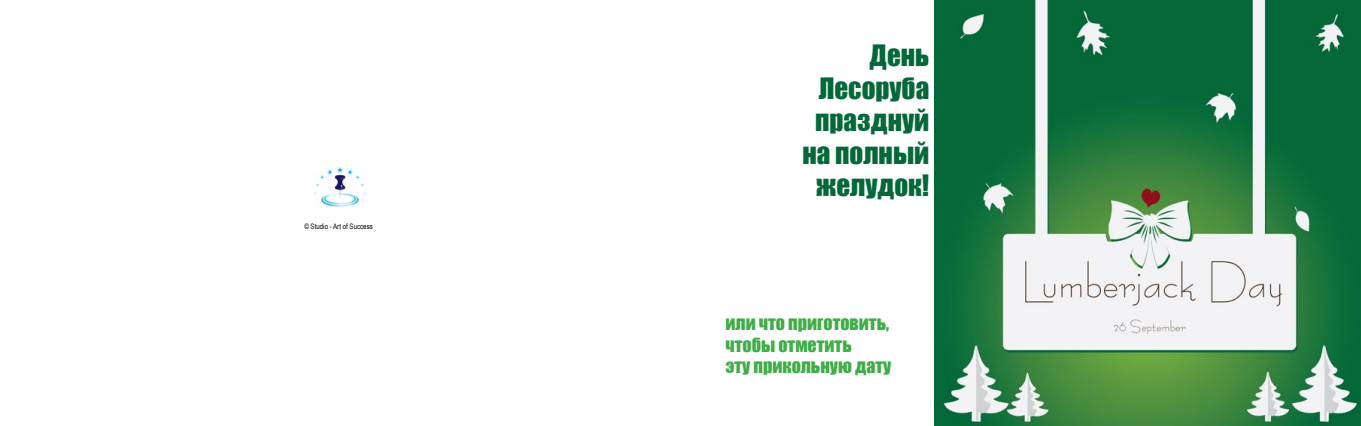
<style>
.page{position:relative;width:1361px;height:426px;background:#fff}
.page>*{position:absolute;margin:0;border:0;box-sizing:border-box;transform-origin:0 0}
.t1{font:27px/32.4px "Impact";color:#056839;text-align:right}
.t2{font:18px/21.6px "Impact";color:#41ad49}
.t3{font:7.5px "Arial Narrow";color:#000}
</style>
<div class="page">
<img style="left:314px;top:167px;width:52px;height:40px">
<img style="left:934px;top:0;width:427px;height:425px">
<p class="t3" style="left:304px;top:221px;width:70px">© Studio - Art of Success</p>
<h1 class="t1" style="left:802px;top:39px;width:128px">День<br>Лесоруба празднуй на полный желудок!</h1>
<p class="t2" style="left:725px;top:311px;width:167px">или что приготовить, чтобы отметить<br>эту прикольную дату</p>
</div>
